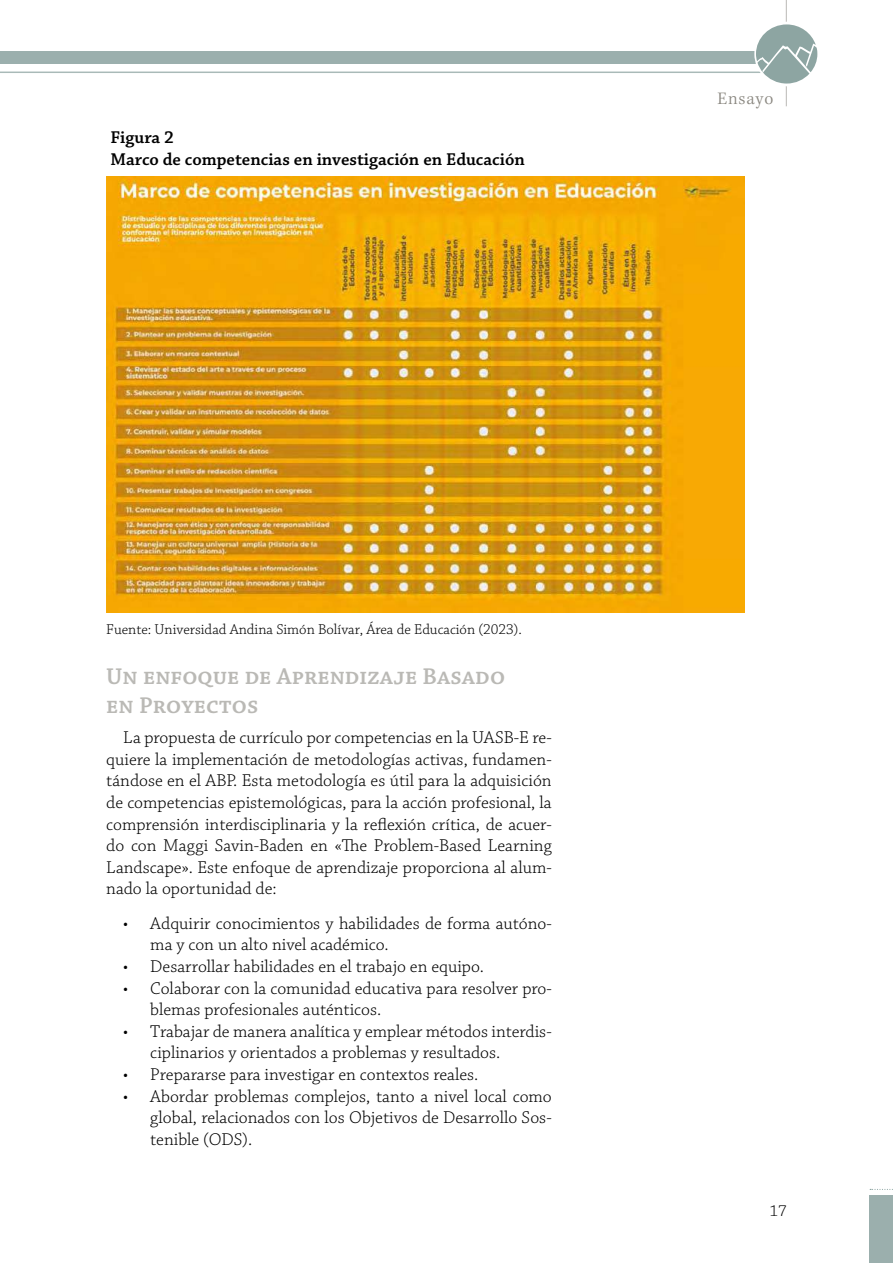
<style>
.page{position:relative;width:893px;height:1263px;background:#fff}
.page>*{position:absolute;margin:0;border:0;box-sizing:border-box;transform-origin:0 0}
.t1{font:600 24px/28.8px "Chaparral Pro";color:#bab9b5}
.t2{font:300 18px/21.6px "Chaparral Pro";color:#000}
.t3{font:600 18px/21.6px "Chaparral Pro";color:#000}
.t4{font:300 18px "Kepler Std";letter-spacing:.05em;color:#89867f}
.t5{font:300 16.5px "Chaparral Pro";color:#000}
.t6{font:300 15px "Chaparral Pro";color:#000}
</style>
<div class="page">
<img style="left:107px;top:176px;width:637px;height:436px">
<hr style="left:0;top:72px;width:787px;height:1px;background:#a9bab8">
<div style="left:0;top:51px;width:787px;height:13px;background:#9bafad"></div>
<hr style="left:786px;top:0;width:1px;height:106px;background:#bab9b5">
<svg style="left:754px;top:22px;width:65px;height:64px"></svg>
<svg style="left:756px;top:24px;width:61px;height:60px"></svg>
<div style="left:870px;top:1195px;width:23px;height:68px;background:#9bafad"></div>
<svg style="left:870px;top:1189px;width:23px;height:1px"></svg>
<p class="t3" style="left:111px;top:127px;width:416px">Figura 2<br>Marco de competencias en investigación en Educación</p>
<p class="t4" style="left:717px;top:88px;width:57px">Ensayo</p>
<p class="t6" style="left:106px;top:621px;width:417px">Fuente: Universidad Andina Simón Bolívar, Área de Educación (2023).</p>
<h1 class="t1" style="left:106px;top:663px;width:400px">Un enfoque de Aprendizaje Basado en Proyectos</h1>
<p class="t2" style="left:106px;top:727px;width:447px;text-align:justify;text-indent:17px">La propuesta de currículo por competencias en la UASB-E re&shy;quiere la implementación de metodologías activas, fundamen&shy;tándose en el ABP. Esta metodología es útil para la adquisición de competencias epistemológicas, para la acción profesional, la comprensión interdisciplinaria y la reflexión crítica, de acuer&shy;do con Maggi Savin-Baden en «The Problem-Based Learning Landscape». Este enfoque de aprendizaje proporciona al alum&shy;nado la oportunidad de:</p>
<p class="t2" style="left:150px;top:913px;width:403px;text-indent:-27px">• Adquirir conocimientos y habilidades de forma autóno&shy;ma y con un alto nivel académico.</p>
<p class="t2" style="left:123px;top:956px;width:362px">• Desarrollar habilidades en el trabajo en equipo.</p>
<p class="t2" style="left:150px;top:978px;width:403px;text-indent:-27px">• Colaborar con la comunidad educativa para resolver pro&shy;blemas profesionales auténticos.</p>
<p class="t2" style="left:150px;top:1021px;width:403px;text-indent:-27px">• Trabajar de manera analítica y emplear métodos interdis&shy;ciplinarios y orientados a problemas y resultados.</p>
<p class="t2" style="left:123px;top:1064px;width:357px">• Prepararse para investigar en contextos reales.</p>
<p class="t2" style="left:150px;top:1086px;width:403px;text-align:justify;text-indent:-27px">• Abordar problemas complejos, tanto a nivel local como global, relacionados con los Objetivos de Desarrollo Sos&shy;tenible (ODS).</p>
<p class="t5" style="left:770px;top:1202px;width:18px">17</p>
</div>
